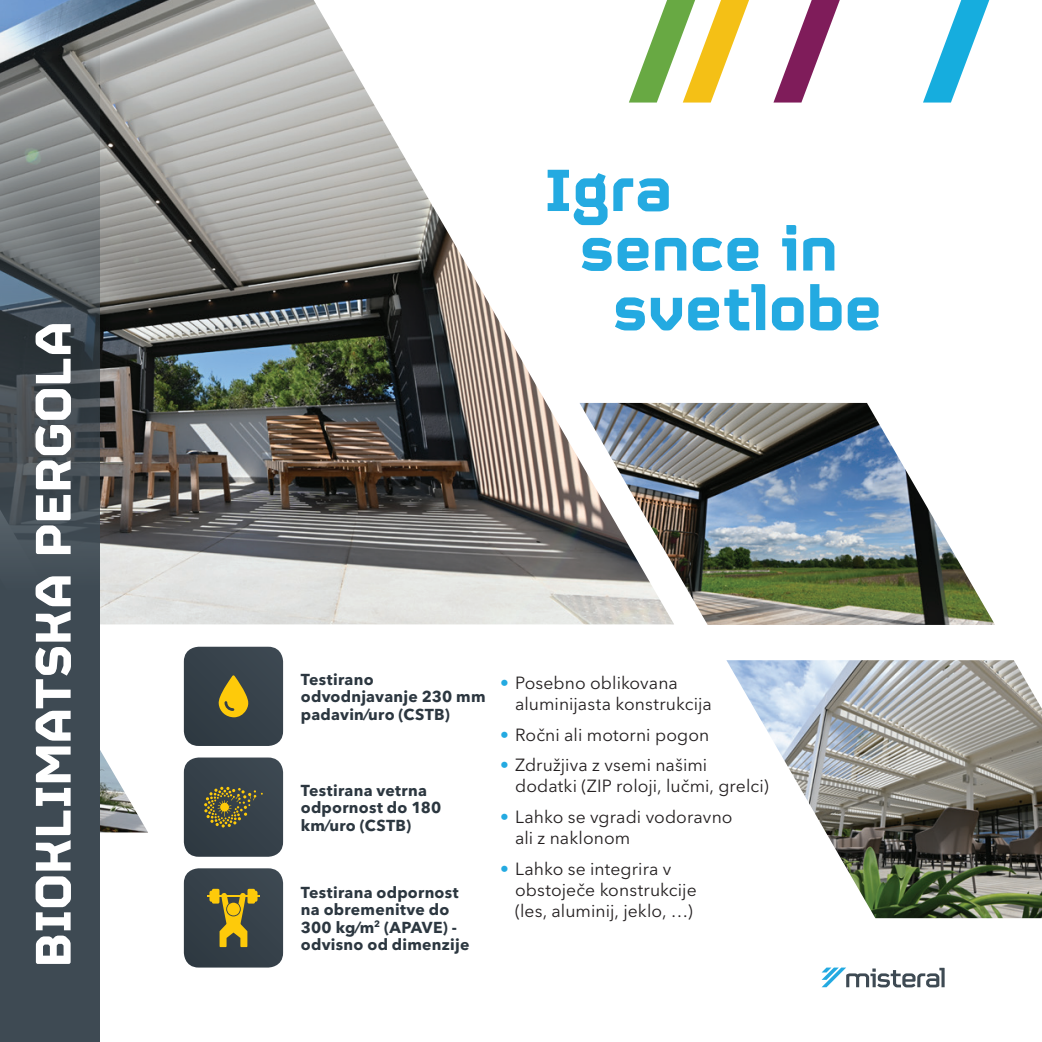
<style>
.page{position:relative;width:1042px;height:1042px;background:#fff}
.page>*{position:absolute;margin:0;border:0;box-sizing:border-box;transform-origin:0 0}
.t1{font:700 66.5px "FS Sinclair";letter-spacing:-.01em;color:#24aae1}
.t2{font:700 56px "FS Sinclair";letter-spacing:-.01em;color:#fff}
.t3{font:17.5px/21px "Avenir Next LT Pro";letter-spacing:.005em;color:#231f20}
.t4{font:700 15.75px/17.5px "Avenir Next LT Pro";letter-spacing:.015em;color:#2c3740}
.s1{color:#24aae1}
</style>
<div class="page">
<img style="left:99px;top:624px;width:49px;height:208px">
<img style="left:99px;top:0;width:562px;height:624px">
<img style="left:579px;top:403px;width:416px;height:222px">
<img style="left:726px;top:660px;width:316px;height:258px">
<svg style="left:0;top:0;width:99px;height:1042px;background:#4e585f"></svg>
<svg style="left:629px;top:0;width:120px;height:103px"></svg>
<svg style="left:773px;top:0;width:67px;height:103px"></svg>
<svg style="left:923px;top:0;width:66px;height:103px"></svg>
<svg style="left:184px;top:868px;width:99px;height:99px;background:#515545"></svg>
<svg style="left:184px;top:757px;width:99px;height:100px;background:#434b4b"></svg>
<div style="left:220px;top:803px;width:9px;height:8px;background:#feca0a;border-radius:50%"></div>
<svg style="left:184px;top:647px;width:99px;height:99px;background:#494e47"></svg>
<svg style="left:821px;top:967px;width:123px;height:20px"></svg>
<h2 class="t2" style="left:4px;top:967px;width:648px;rotate:-90deg">BIOKLIMATSKA PERGOLA</h2>
<h1 class="t1" style="left:544px;top:132px;width:130px">Igra</h1>
<h1 class="t1" style="left:579px;top:191px;width:261px">sence in</h1>
<h1 class="t1" style="left:612px;top:251px;width:271px">svetlobe</h1>
<p class="t4" style="left:301px;top:670px;width:186px">Testirano odvodnjavanje 230 mm padavin⁄uro (CSTB)</p>
<p class="t3" style="left:515px;top:672px;width:198px;text-indent:-15px"><span class="s1">•</span> Posebno oblikovana aluminijasta konstrukcija</p>
<p class="t3" style="left:500px;top:724px;width:211px"><span class="s1">•</span> Ročni ali motorni pogon</p>
<p class="t3" style="left:515px;top:755px;width:255px;text-indent:-15px"><span class="s1">•</span> Združjiva z vsemi našimi dodatki (ZIP roloji, lučmi, grelci)</p>
<p class="t3" style="left:515px;top:807px;width:219px;text-indent:-15px"><span class="s1">•</span> Lahko se vgradi vodoravno ali z naklonom</p>
<p class="t3" style="left:515px;top:858px;width:183px;text-indent:-15px"><span class="s1">•</span> Lahko se integrira v obstoječe konstrukcije (les, aluminij, jeklo, …)</p>
<p class="t4" style="left:301px;top:781px;width:142px">Testirana vetrna odpornost do 180 km⁄uro (CSTB)</p>
<p class="t4" style="left:301px;top:883px;width:159px">Testirana odpornost na obremenitve do<br>300 kg⁄m<sup>2</sup> (APAVE) -</p>
<p class="t4" style="left:301px;top:936px;width:170px">odvisno od dimenzije</p>
</div>
